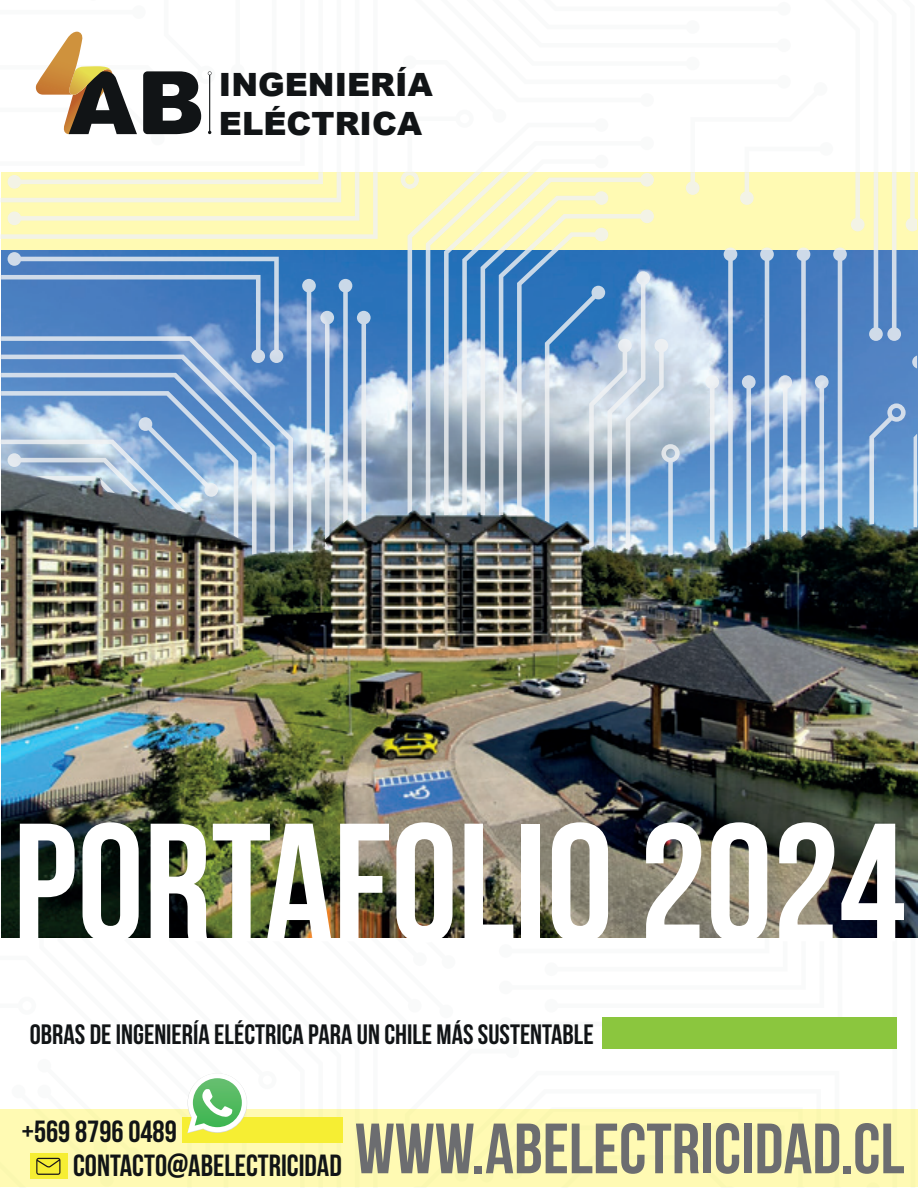
<style>
.page{position:relative;width:918px;height:1188px;background:#fff}
.page>*{position:absolute;margin:0;border:0;box-sizing:border-box;transform-origin:0 0}
.t1{font:700 168.15px "Bebas Neue";color:#fff}
.t2{font:700 70.95px "Bebas Neue";color:#6c6d70}
.t3{font:900 32.1px/38.5px "Arial";color:#111416}
.t4{font:700 30.6px/35px "Bebas Neue";color:#111416}
.t5{font:700 28.05px "Bebas Neue";color:#111416}
</style>
<div class="page">
<svg style="left:143px;top:71px;width:58px;height:63px"></svg>
<svg style="left:35px;top:32px;width:102px;height:103px"></svg>
<hr style="left:209px;top:73px;width:1px;height:60px;background:#111416">
<svg style="left:208px;top:71px;width:4px;height:4px"></svg>
<img style="left:1px;top:250px;width:917px;height:688px">
<div style="left:602px;top:1017px;width:295px;height:31px;background:#8bc63e"></div>
<div style="left:0;top:1109px;width:918px;height:78px;background:#fffab3"></div>
<svg style="left:1px;top:172px;width:916px;height:390px;background:#93adbe"></svg>
<div style="left:30px;top:1154px;width:38px;height:25px;background:#f6ee33"></div>
<div style="left:182px;top:1118px;width:160px;height:25px;background:#f6ee33"></div>
<svg style="left:187px;top:1073px;width:60px;height:60px"></svg>
<svg style="left:36px;top:1158px;width:24px;height:17px"></svg>
<p class="t3" style="left:219px;top:65px;width:215px">INGENIERÍA<br>ELÉCTRICA</p>
<h1 class="t1" style="left:13px;top:791px;width:894px">PORTAFOLIO 2024</h1>
<p class="t5" style="left:30px;top:1019px;width:565px">OBRAS DE INGENIERÍA ELÉCTRICA PARA UN CHILE MÁS SUSTENTABLE</p>
<p class="t4" style="left:73px;top:1113px;width:270px;text-indent:-51px">+569 8796 0489<br>CONTACTO@ABELECTRICIDAD</p>
<h2 class="t2" style="left:355px;top:1110px;width:551px">WWW.ABELECTRICIDAD.CL</h2>
</div>
